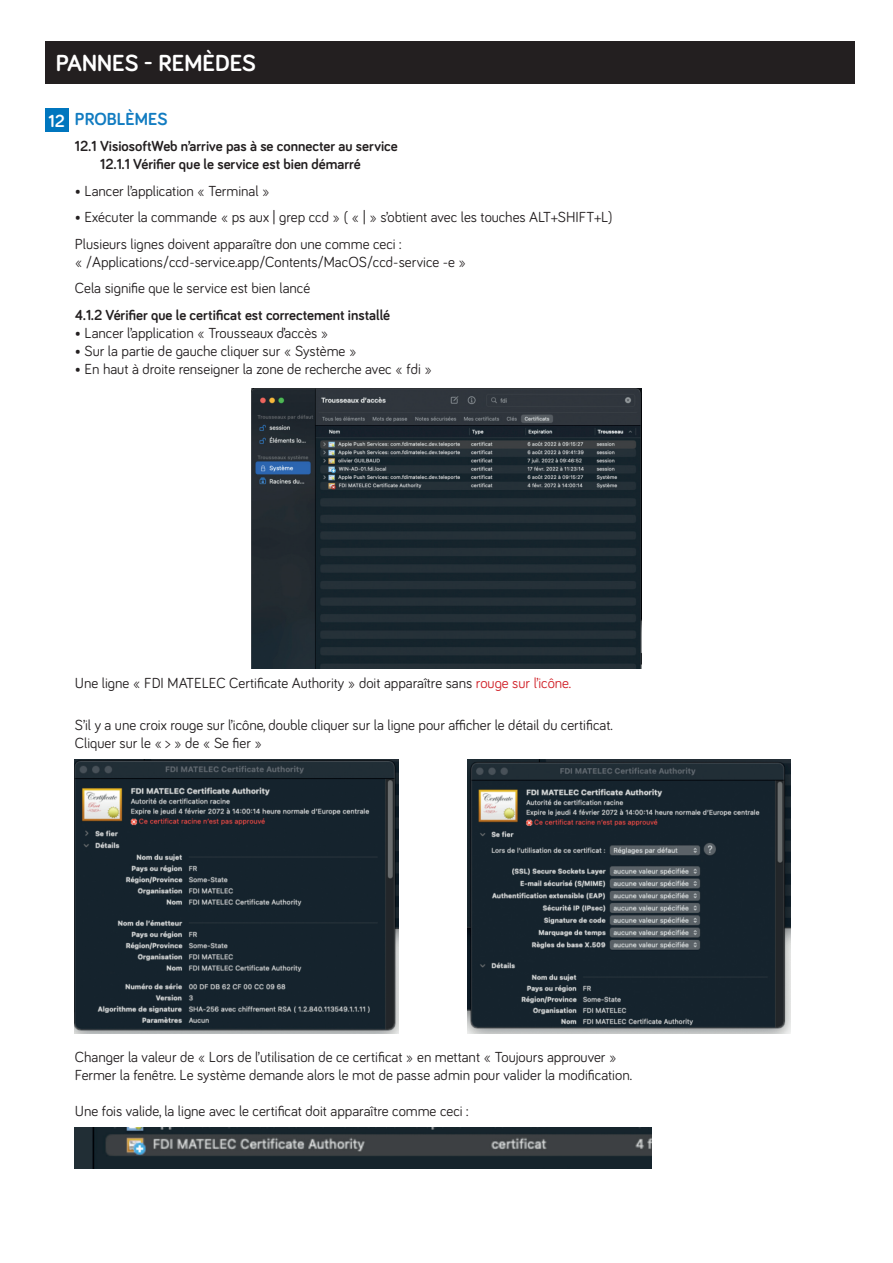
<style>
.page{position:relative;width:893px;height:1263px;background:#fff}
.page>*{position:absolute;margin:0;border:0;box-sizing:border-box;transform-origin:0 0}
.t1{font:700 24px "Bariol";color:#fff}
.t2{font:700 18px "Bariol";color:#127cc1}
.t3{font:700 18px "Bariol";color:#fff}
.t4{font:15px/26.5px "Bariol";color:#231f20}
.t5{font:700 15px/18px "Bariol";color:#231f20}
.s1{color:#d1232a}
</style>
<div class="page">
<div style="left:45px;top:41px;width:809px;height:43px;background:#231f20"></div>
<img style="left:251px;top:388px;width:391px;height:280px">
<div style="left:45px;top:108px;width:24px;height:24px;background:#0076be"></div>
<img style="left:75px;top:759px;width:323px;height:274px">
<img style="left:467px;top:759px;width:324px;height:274px">
<img style="left:75px;top:1127px;width:577px;height:41px">
<h1 class="t1" style="left:56px;top:46px;width:202px">PANNES - REMÈDES</h1>
<p class="t2" style="left:75px;top:106px;width:94px">PROBLÈMES</p>
<p class="t5" style="left:100px;top:137px;width:299px;text-indent:-25px">12.1 VisiosoftWeb n’arrive pas à se connecter au service<br>12.1.1 Vérifier que le service est bien démarré</p>
<p class="t4" style="left:75px;top:177px;width:196px">• Lancer l’application « Terminal »</p>
<p class="t4" style="left:75px;top:203px;width:539px">• Exécuter la commande « ps aux | grep ccd » ( « | » s’obtient avec les touches ALT+SHIFT+L)<br>Plusieurs lignes doivent apparaître don une comme ceci :</p>
<p class="t4" style="left:75px;top:248px;width:393px">« /Applications/ccd-service.app/Contents/MacOS/ccd-service -e »<br>Cela signifie que le service est bien lancé</p>
<p class="t5" style="left:75px;top:305px;width:317px">4.1.2 Vérifier que le certificat est correctement installé</p>
<p class="t4" style="left:75px;top:319px;width:255px">• Lancer l’application « Trousseaux d’accès »</p>
<p class="t4" style="left:75px;top:337px;width:283px">• Sur la partie de gauche cliquer sur « Système »</p>
<p class="t4" style="left:75px;top:355px;width:359px">• En haut à droite renseigner la zone de recherche avec « fdi »</p>
<p class="t3" style="left:49px;top:109px;width:18px">12</p>
<p class="t4" style="left:75px;top:669px;width:498px">Une ligne « FDI MATELEC Certificate Authority » doit apparaître sans <span class="s1">rouge sur l’icône.</span></p>
<p class="t4" style="left:75px;top:715px;width:539px;line-height:18px">S’il y a une croix rouge sur l’icône, double cliquer sur la ligne pour afficher le détail du certificat.<br>Cliquer sur le « &gt; » de « Se fier »</p>
<p class="t4" style="left:75px;top:1047px;width:559px;line-height:18px">Changer la valeur de « Lors de l’utilisation de ce certificat » en mettant « Toujours approuver »<br>Fermer la fenêtre. Le système demande alors le mot de passe admin pour valider la modification.</p>
<p class="t4" style="left:75px;top:1096px;width:395px">Une fois valide, la ligne avec le certificat doit apparaître comme ceci :</p>
</div>
